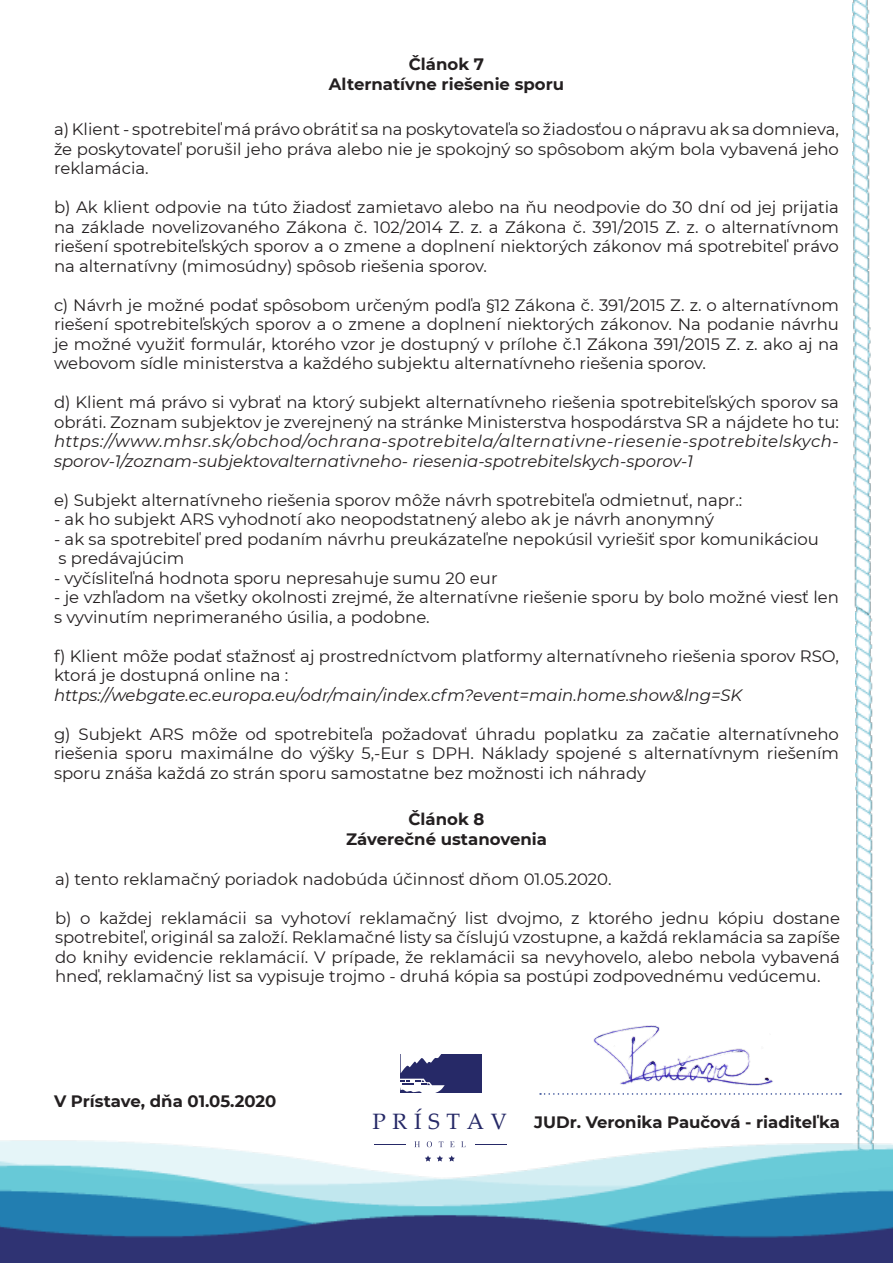
<style>
.page{position:relative;width:893px;height:1263px;background:#fff}
.page>*{position:absolute;margin:0;border:0;box-sizing:border-box;transform-origin:0 0}
.t1{font:22.2px "Palatino Linotype";letter-spacing:.3em;color:#262967}
.t2{font:16.5px/19.5px "Montserrat";color:#231f20;text-align:justify}
.t3{font:italic 16.5px/19.5px "Montserrat";color:#231f20}
.t4{font:700 16.5px "Montserrat";color:#231f20}
</style>
<div class="page">
<img style="left:853px;top:0;width:18px;height:615px">
<img style="left:856px;top:607px;width:18px;height:520px">
<img style="left:0;top:1127px;width:893px;height:136px">
<svg style="left:540px;top:1093px;width:301px;height:2px"></svg>
<div style="left:401px;top:1054px;width:81px;height:38px;background:#262967"></div>
<svg style="left:401px;top:1079px;width:44px;height:13px"></svg>
<svg style="left:401px;top:1054px;width:40px;height:19px"></svg>
<svg style="left:414px;top:1141px;width:6px;height:6px"></svg>
<svg style="left:427px;top:1141px;width:5px;height:6px"></svg>
<svg style="left:439px;top:1141px;width:4px;height:6px"></svg>
<svg style="left:450px;top:1141px;width:4px;height:6px"></svg>
<svg style="left:461px;top:1141px;width:4px;height:6px"></svg>
<hr style="left:374px;top:1144px;width:32px;height:1px;background:#262967">
<hr style="left:475px;top:1144px;width:32px;height:1px;background:#262967">
<svg style="left:425px;top:1155px;width:6px;height:6px"></svg>
<svg style="left:437px;top:1155px;width:18px;height:6px"></svg>
<img style="left:593px;top:1025px;width:180px;height:61px">
<p class="t4" style="left:409px;top:52px;width:77px">Článok 7</p>
<p class="t4" style="left:329px;top:72px;width:237px">Alternatívne riešenie sporu</p>
<p class="t2" style="left:54px;top:119px;width:786px">a) Klient - spotrebiteľ má právo obrátiť sa na poskytovateľa so žiadosťou o nápravu ak sa domnieva, že poskytovateľ porušil jeho práva alebo nie je spokojný so spôsobom akým bola vybavená jeho reklamácia.</p>
<p class="t2" style="left:54px;top:197px;width:786px">b) Ak klient odpovie na túto žiadosť zamietavo alebo na ňu neodpovie do 30 dní od jej prijatia na základe novelizovaného Zákona č. 102/2014 Z. z. a Zákona č. 391/2015 Z. z. o alternatívnom riešení spotrebiteľských sporov a o zmene a doplnení niektorých zákonov má spotrebiteľ právo na alternatívny (mimosúdny) spôsob riešenia sporov.</p>
<p class="t2" style="left:54px;top:294px;width:786px">c) Návrh je možné podať spôsobom určeným podľa §12 Zákona č. 391/2015 Z. z. o alternatívnom riešení spotrebiteľských sporov a o zmene a doplnení niektorých zákonov. Na podanie návrhu je možné využiť formulár, ktorého vzor je dostupný v prílohe č.1 Zákona 391/2015 Z. z. ako aj na webovom sídle ministerstva a každého subjektu alternatívneho riešenia sporov.</p>
<p class="t2" style="left:54px;top:392px;width:786px">d) Klient má právo si vybrať na ktorý subjekt alternatívneho riešenia spotrebiteľských sporov sa obráti. Zoznam subjektov je zverejnený na stránke Ministerstva hospodárstva SR a nájdete ho tu:</p>
<p class="t3" style="left:54px;top:431px;width:786px">https://www.mhsr.sk/obchod/ochrana-spotrebitela/alternativne-riesenie-spotrebitelskych&shy;sporov-1/zoznam-subjektovalternativneho- riesenia-spotrebitelskych-sporov-1</p>
<p class="t2" style="left:54px;top:489px;width:690px">e) Subjekt alternatívneho riešenia sporov môže návrh spotrebiteľa odmietnuť, napr.:</p>
<p class="t2" style="left:54px;top:509px;width:662px">- ak ho subjekt ARS vyhodnotí ako neopodstatnený alebo ak je návrh anonymný</p>
<p class="t2" style="left:54px;top:528px;width:766px">- ak sa spotrebiteľ pred podaním návrhu preukázateľne nepokúsil vyriešiť spor komunikáciou</p>
<p class="t2" style="left:58px;top:548px;width:127px">s predávajúcim</p>
<p class="t2" style="left:54px;top:567px;width:445px">- vyčísliteľná hodnota sporu nepresahuje sumu 20 eur</p>
<p class="t2" style="left:54px;top:587px;width:786px">- je vzhľadom na všetky okolnosti zrejmé, že alternatívne riešenie sporu by bolo možné viesť len s vyvinutím neprimeraného úsilia, a podobne.</p>
<p class="t2" style="left:54px;top:645px;width:786px">f) Klient môže podať sťažnosť aj prostredníctvom platformy alternatívneho riešenia sporov RSO, ktorá je dostupná online na :</p>
<p class="t3" style="left:54px;top:684px;width:690px">https://webgate.ec.europa.eu/odr/main/index.cfm?event=main.home.show&amp;lng=SK</p>
<p class="t2" style="left:54px;top:723px;width:786px">g) Subjekt ARS môže od spotrebiteľa požadovať úhradu poplatku za začatie alternatívneho riešenia sporu maximálne do výšky 5,-Eur s DPH. Náklady spojené s alternatívnym riešením sporu znáša každá zo strán sporu samostatne bez možnosti ich náhrady</p>
<p class="t4" style="left:408px;top:807px;width:77px">Článok 8</p>
<p class="t4" style="left:346px;top:827px;width:202px">Záverečné ustanovenia</p>
<p class="t2" style="left:55px;top:868px;width:558px">a) tento reklamačný poriadok nadobúda účinnosť dňom 01.05.2020.</p>
<p class="t2" style="left:55px;top:907px;width:786px">b) o každej reklamácii sa vyhotoví reklamačný list dvojmo, z ktorého jednu kópiu dostane spotrebiteľ, originál sa založí. Reklamačné listy sa číslujú vzostupne, a každá reklamácia sa zapíše do knihy evidencie reklamácií. V prípade, že reklamácii sa nevyhovelo, alebo nebola vybavená hneď, reklamačný list sa vypisuje trojmo - druhá kópia sa postúpi zodpovednému vedúcemu.</p>
<p class="t4" style="left:54px;top:1089px;width:224px">V Prístave, dňa 01.05.2020</p>
<p class="t1" style="left:373px;top:1106px;width:136px">PRÍSTAV</p>
<p class="t4" style="left:534px;top:1110px;width:307px">JUDr. Veronika Paučová - riaditeľka</p>
</div>
